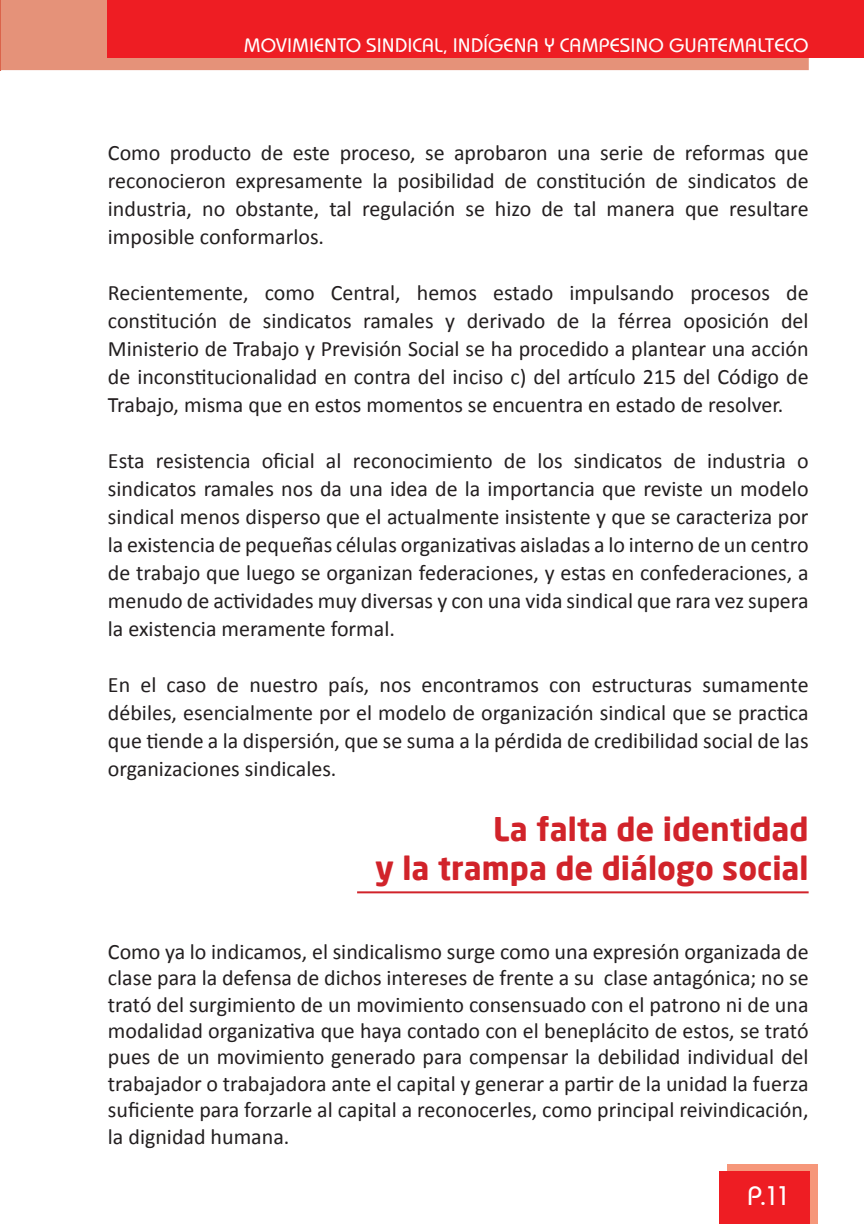
<style>
.page{position:relative;width:864px;height:1224px;background:#fff}
.page>*{position:absolute;margin:0;border:0;box-sizing:border-box;transform-origin:0 0}
.t1{font:700 32px/38.4px "Neo Sans";color:#d1232a;text-align:right}
.t2{font:500 28px "Bauhaus Itc TEE";color:#fff}
.t3{font:22px/28px "Calibri";color:#231f20;text-align:justify}
.t4{font:500 20.4px "Bauhaus Itc TEE";color:#fff}
</style>
<div class="page">
<div style="left:1px;top:0;width:808px;height:70px;background:#e59279"></div>
<div style="left:108px;top:0;width:756px;height:58px;background:#ee1d23"></div>
<div style="left:727px;top:1165px;width:90px;height:59px;background:#f6977a"></div>
<div style="left:720px;top:1172px;width:90px;height:52px;background:#ee1d23"></div>
<hr style="left:0;top:0;width:1px;height:70px;background:#db634a">
<hr style="left:357px;top:891px;width:452px;height:2px;background:#d1232a">
<p class="t4" style="left:244px;top:33px;width:566px">MOVIMIENTO SINDICAL, INDÍGENA Y CAMPESINO GUATEMALTECO</p>
<p class="t3" style="left:108px;top:139px;width:702px">Como producto de este proceso, se aprobaron una serie de reformas que reconocieron expresamente la posibilidad de constitución de sindicatos de industria, no obstante, tal regulación se hizo de tal manera que resultare imposible conformarlos.</p>
<p class="t3" style="left:108px;top:279px;width:702px">Recientemente, como Central, hemos estado impulsando procesos de constitución de sindicatos ramales y derivado de la férrea oposición del Ministerio de Trabajo y Previsión Social se ha procedido a plantear una acción de inconstitucionalidad en contra del inciso c) del artículo 215 del Código de Trabajo, misma que en estos momentos se encuentra en estado de resolver.</p>
<p class="t3" style="left:108px;top:447px;width:702px">Esta resistencia oficial al reconocimiento de los sindicatos de industria o sindicatos ramales nos da una idea de la importancia que reviste un modelo sindical menos disperso que el actualmente insistente y que se caracteriza por la existencia de pequeñas células organizativas aisladas a lo interno de un centro de trabajo que luego se organizan federaciones, y estas en confederaciones, a menudo de actividades muy diversas y con una vida sindical que rara vez supera la existencia meramente formal.</p>
<p class="t3" style="left:108px;top:671px;width:702px">En el caso de nuestro país, nos encontramos con estructuras sumamente débiles, esencialmente por el modelo de organización sindical que se practica que tiende a la dispersión, que se suma a la pérdida de credibilidad social de las organizaciones sindicales.</p>
<h1 class="t1" style="left:375px;top:809px;width:435px">La falta de identidad<br>y la trampa de diálogo social</h1>
<p class="t3" style="left:108px;top:938px;width:702px;line-height:26.4px">Como ya lo indicamos, el sindicalismo surge como una expresión organizada de clase para la defensa de dichos intereses de frente a su clase antagónica; no se trató del surgimiento de un movimiento consensuado con el patrono ni de una modalidad organizativa que haya contado con el beneplácito de estos, se trató pues de un movimiento generado para compensar la debilidad individual del trabajador o trabajadora ante el capital y generar a partir de la unidad la fuerza suficiente para forzarle al capital a reconocerles, como principal reivindicación, la dignidad humana.</p>
<p class="t2" style="left:747px;top:1179px;width:45px">P.11</p>
</div>
